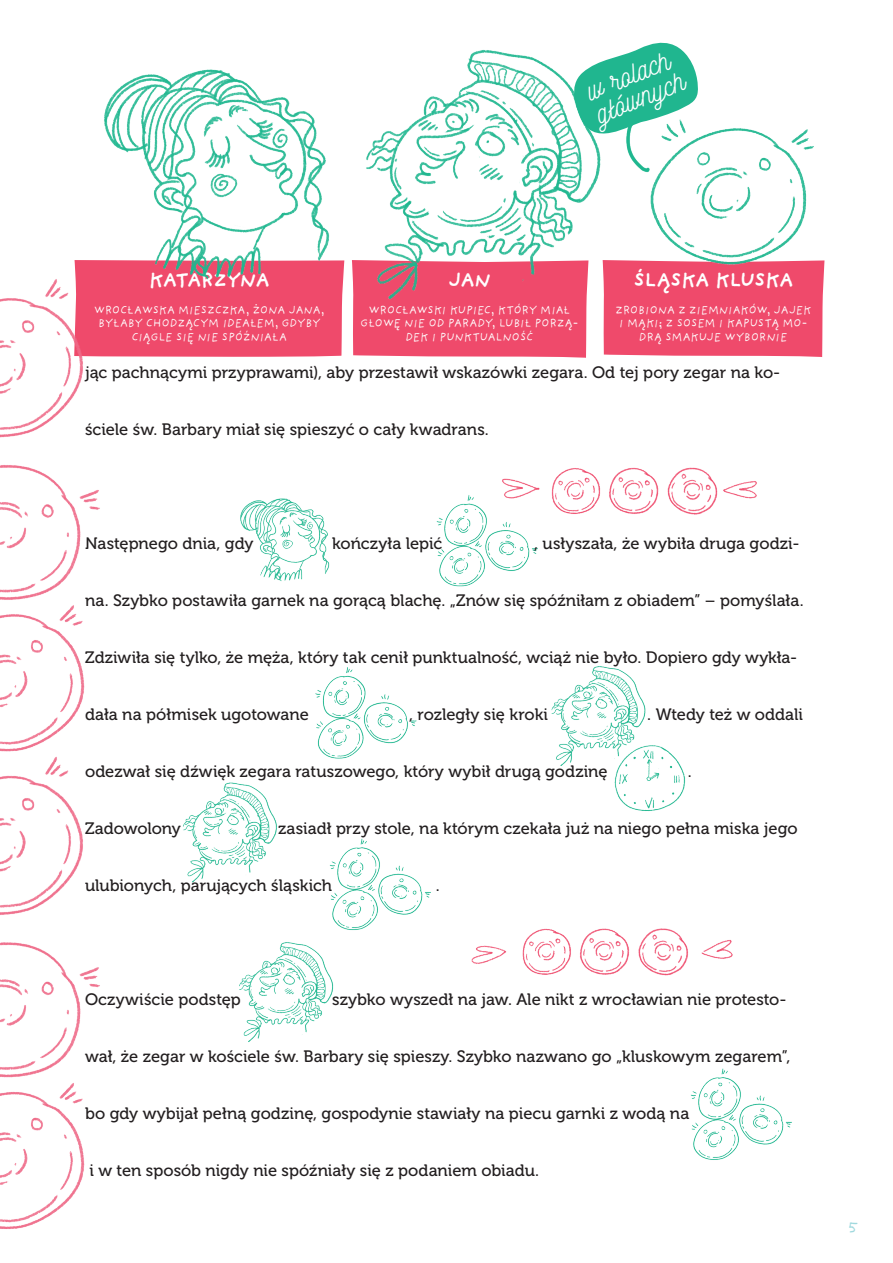
<style>
.page{position:relative;width:893px;height:1263px;background:#fff}
.page>*{position:absolute;margin:0;border:0;box-sizing:border-box;transform-origin:0 0}
.t1{font:29.85px/24.8px "Nickainley";color:#fff}
.t2{font:700 21px "Providence Sans Pro";letter-spacing:-.045em;color:#fff}
.t3{font:18px "Providence Sans Pro";color:#a0d9de}
.t4{font:16.5px "Museo 500";color:#231f20}
.t5{font:12px/13.5px "Providence Sans Pro";letter-spacing:-.025em;color:#fff;text-align:center}
</style>
<div class="page">
<img style="left:0;top:50px;width:825px;height:1179px">
<svg style="left:567px;top:42px;width:132px;height:109px"></svg>
<h1 class="t1" style="left:583px;top:80px;width:95px;rotate:-22deg">w rolach głównych</h1>
<p class="t2" style="left:149px;top:267px;width:122px">KATARZYNA</p>
<p class="t5" style="left:94px;top:303px;width:233px">WROCŁAWSKA MIESZCZKA, ŻONA JANA,<br>BYŁABY CHODZĄCYM IDEAŁEM, GDYBY<br>CIĄGLE SIĘ NIE SPÓŹNIAŁA</p>
<p class="t2" style="left:448px;top:267px;width:44px">JAN</p>
<p class="t5" style="left:360px;top:303px;width:220px">WROCŁAWSKI KUPIEC, KTÓRY MIAŁ<br>GŁOWĘ NIE OD PARADY, LUBIŁ PORZĄ-<br>DEK I PUNKTUALNOŚĆ</p>
<p class="t2" style="left:633px;top:267px;width:162px">ŚLĄSKA KLUSKA</p>
<p class="t5" style="left:615px;top:303px;width:198px">ZROBIONA Z ZIEMNIAKÓW, JAJEK<br>I MĄKI; Z SOSEM I KAPUSTĄ MO-<br>DRĄ SMAKUJE WYBORNIE</p>
<p class="t4" style="left:85px;top:363px;width:697px">jąc pachnącymi przyprawami), aby przestawił wskazówki zegara. Od tej pory zegar na ko-</p>
<p class="t4" style="left:85px;top:420px;width:405px">ściele św. Barbary miał się spieszyć o cały kwadrans.</p>
<p class="t4" style="left:85px;top:534px;width:170px">Następnego dnia, gdy</p>
<p class="t4" style="left:332px;top:534px;width:112px">kończyła lepić</p>
<p class="t4" style="left:534px;top:534px;width:267px">, usłyszała, że wybiła druga godzi-</p>
<p class="t4" style="left:85px;top:591px;width:720px">na. Szybko postawiła garnek na gorącą blachę. „Znów się spóźniłam z obiadem” – pomyślała.</p>
<p class="t4" style="left:85px;top:648px;width:714px">Zdziwiła się tylko, że męża, który tak cenił punktualność, wciąż nie było. Dopiero gdy wykła-</p>
<p class="t4" style="left:85px;top:705px;width:225px">dała na półmisek ugotowane</p>
<p class="t4" style="left:409px;top:705px;width:141px">, rozległy się kroki</p>
<p class="t4" style="left:647px;top:705px;width:157px">. Wtedy też w oddali</p>
<p class="t4" style="left:85px;top:762px;width:524px">odezwał się dźwięk zegara ratuszowego, który wybił drugą godzinę</p>
<p class="t4" style="left:688px;top:762px;width:5px">.</p>
<p class="t4" style="left:85px;top:819px;width:97px">Zadowolony</p>
<p class="t4" style="left:278px;top:819px;width:521px">zasiadł przy stole, na którym czekała już na niego pełna miska jego</p>
<p class="t4" style="left:85px;top:876px;width:249px">ulubionych, parujących śląskich</p>
<p class="t4" style="left:436px;top:876px;width:5px">.</p>
<p class="t4" style="left:85px;top:990px;width:157px">Oczywiście podstęp</p>
<p class="t4" style="left:332px;top:990px;width:456px">szybko wyszedł na jaw. Ale nikt z wrocławian nie protesto-</p>
<p class="t4" style="left:85px;top:1047px;width:707px">wał, że zegar w kościele św. Barbary się spieszy. Szybko nazwano go „kluskowym zegarem”,</p>
<p class="t4" style="left:85px;top:1104px;width:606px">bo gdy wybijał pełną godzinę, gospodynie stawiały na piecu garnki z wodą na</p>
<p class="t4" style="left:89px;top:1161px;width:451px">i w ten sposób nigdy nie spóźniały się z podaniem obiadu.</p>
<p class="t3" style="left:847px;top:1215px;width:13px">5</p>
</div>
